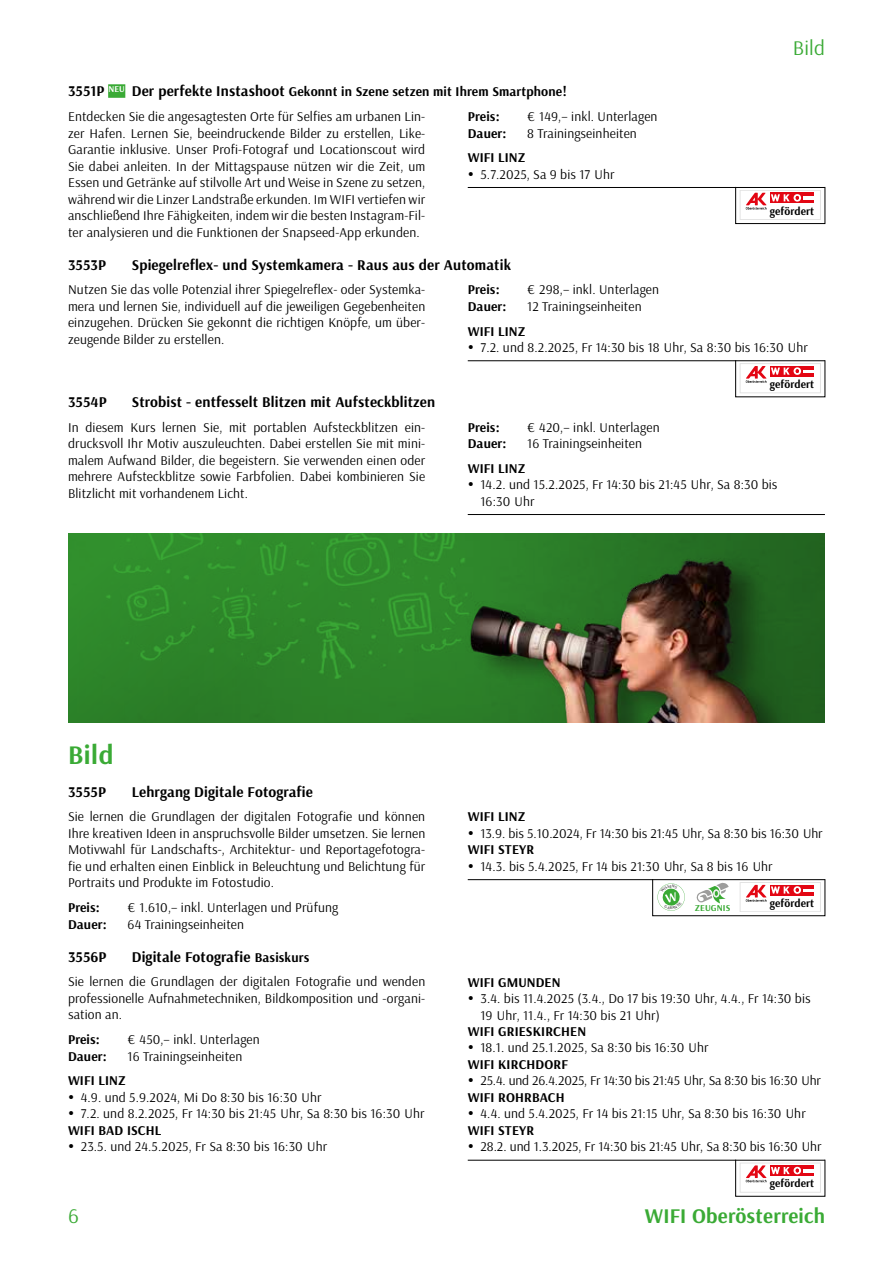
<style>
.page{position:relative;width:893px;height:1263px;background:#fff}
.page>*{position:absolute;margin:0;border:0;box-sizing:border-box;transform-origin:0 0}
.t1{font:700 27px "Arsenal Two";color:#3aaa35}
.t2{font:700 21px "Arsenal Two";letter-spacing:.01em;color:#3aaa35}
.t3{font:21px "Arsenal Two";color:#3aaa35}
.t4{font:700 15px "Arsenal Two";letter-spacing:.01em;color:#000}
.t5{font:13.5px/16.5px "Arsenal Two";letter-spacing:.01em;color:#000;text-align:justify}
.t6{font:700 13.5px "Arsenal Two";letter-spacing:.01em;color:#000}
.t7{font:13.5px "Arsenal Two";letter-spacing:-.01em;color:#000}
.t8{font:700 11.25px "Arsenal";letter-spacing:.01em;color:#000}
.t9{font:700 9px "Arsenal";letter-spacing:.01em;color:#3aaa35}
.s1{font-weight:700;font-size:15px}
.s2{font-weight:700}
.s3{font-size:13.5px}
</style>
<div class="page">
<div style="left:108px;top:84px;width:17px;height:14px;background:#3aaa35"></div>
<div style="left:735px;top:187px;width:90px;height:37px;border:1px solid #000"></div>
<hr style="left:468px;top:187px;width:357px;height:1px;background:#000">
<div style="left:740px;top:190px;width:81px;height:30px;border:1px solid #e3e3e3"></div>
<svg style="left:746px;top:193px;width:68px;height:17px"></svg>
<hr style="left:468px;top:360px;width:357px;height:1px;background:#000">
<div style="left:740px;top:363px;width:81px;height:30px;border:1px solid #e3e3e3"></div>
<svg style="left:746px;top:366px;width:68px;height:17px"></svg>
<hr style="left:468px;top:514px;width:357px;height:1px;background:#000">
<hr style="left:468px;top:879px;width:357px;height:1px;background:#000">
<svg style="left:696px;top:882px;width:33px;height:21px"></svg>
<div style="left:740px;top:882px;width:81px;height:30px;border:1px solid #e3e3e3"></div>
<svg style="left:746px;top:885px;width:68px;height:17px"></svg>
<hr style="left:468px;top:1160px;width:357px;height:1px;background:#000">
<div style="left:740px;top:1163px;width:81px;height:29px;border:1px solid #e3e3e3"></div>
<svg style="left:746px;top:1165px;width:68px;height:17px"></svg>
<svg style="left:68px;top:534px;width:757px;height:189px;background:#37752c"></svg>
<svg style="left:657px;top:883px;width:28px;height:28px"></svg>
<p class="t5" style="left:68px;top:79px;width:500px;line-height:24.8px"><span class="s1">3551P</span> <sup>NEU</sup> <span class="s1">Der perfekte Instashoot</span> <span class="s2">Gekonnt in Szene setzen mit Ihrem Smartphone!<br></span>Entdecken Sie die angesagtesten Orte für Selfies am urbanen Lin-</p>
<p class="t5" style="left:68px;top:125px;width:359px">zer Hafen. Lernen Sie, beeindruckende Bilder zu erstellen, Like-Garantie inklusive. Unser Profi-Fotograf und Locationscout wird Sie dabei anleiten. In der Mittagspause nützen wir die Zeit, um Essen und Getränke auf stilvolle Art und Weise in Szene zu setzen, während wir die Linzer Landstraße erkunden. Im WIFI vertiefen wir anschließend Ihre Fähigkeiten, indem wir die besten Instagram-Fil&shy;ter analysieren und die Funktionen der Snapseed-App erkunden.</p>
<p class="t6" style="left:468px;top:108px;width:33px">Preis:</p>
<p class="t5" style="left:527px;top:108px;width:132px">€ 149,– inkl. Unterlagen</p>
<p class="t6" style="left:468px;top:125px;width:40px">Dauer:</p>
<p class="t5" style="left:527px;top:125px;width:111px">8 Trainingseinheiten</p>
<p class="t6" style="left:468px;top:149px;width:59px">WIFI LINZ</p>
<p class="t5" style="left:480px;top:166px;width:136px">5.7.2025, Sa 9 bis 17 Uhr</p>
<h2 class="t3" style="left:793px;top:35px;width:34px">Bild</h2>
<p class="t8" style="left:770px;top:204px;width:46px">gefördert</p>
<p class="t4" style="left:68px;top:255px;width:40px">3553P</p>
<p class="t4" style="left:132px;top:255px;width:381px">Spiegelreflex- und Systemkamera - Raus aus der Automatik</p>
<p class="t5" style="left:68px;top:282px;width:359px">Nutzen Sie das volle Potenzial ihrer Spiegelreflex- oder Systemka&shy;mera und lernen Sie, individuell auf die jeweiligen Gegebenheiten einzugehen. Drücken Sie gekonnt die richtigen Knöpfe, um über&shy;zeugende Bilder zu erstellen.</p>
<p class="t6" style="left:468px;top:281px;width:33px">Preis:</p>
<p class="t5" style="left:527px;top:282px;width:133px">€ 298,– inkl. Unterlagen</p>
<p class="t6" style="left:468px;top:298px;width:40px">Dauer:</p>
<p class="t5" style="left:527px;top:298px;width:116px">12 Trainingseinheiten</p>
<p class="t6" style="left:468px;top:323px;width:59px">WIFI LINZ</p>
<p class="t5" style="left:480px;top:339px;width:329px">7.2. und 8.2.2025, Fr 14:30 bis 18 Uhr, Sa 8:30 bis 16:30 Uhr</p>
<p class="t8" style="left:770px;top:377px;width:46px">gefördert</p>
<p class="t4" style="left:68px;top:392px;width:40px">3554P</p>
<p class="t4" style="left:132px;top:392px;width:305px">Strobist - entfesselt Blitzen mit Aufsteckblitzen</p>
<p class="t5" style="left:68px;top:419px;width:359px">In diesem Kurs lernen Sie, mit portablen Aufsteckblitzen ein&shy;drucksvoll Ihr Motiv auszuleuchten. Dabei erstellen Sie mit mini&shy;malem Aufwand Bilder, die begeistern. Sie verwenden einen oder mehrere Aufsteckblitze sowie Farbfolien. Dabei kombinieren Sie Blitzlicht mit vorhandenem Licht.</p>
<p class="t6" style="left:468px;top:419px;width:33px">Preis:</p>
<p class="t5" style="left:527px;top:419px;width:134px">€ 420,– inkl. Unterlagen</p>
<p class="t6" style="left:468px;top:435px;width:40px">Dauer:</p>
<p class="t5" style="left:527px;top:435px;width:116px">16 Trainingseinheiten</p>
<p class="t6" style="left:468px;top:460px;width:59px">WIFI LINZ</p>
<p class="t5" style="left:480px;top:477px;width:298px">14.2. und 15.2.2025, Fr 14:30 bis 21:45 Uhr, Sa 8:30 bis<br>16:30 Uhr</p>
<h1 class="t1" style="left:68px;top:738px;width:47px">Bild</h1>
<p class="t4" style="left:68px;top:782px;width:39px">3555P</p>
<p class="t4" style="left:132px;top:782px;width:183px">Lehrgang Digitale Fotografie</p>
<p class="t5" style="left:68px;top:809px;width:359px">Sie lernen die Grundlagen der digitalen Fotografie und können Ihre kreativen Ideen in anspruchsvolle Bilder umsetzen. Sie lernen Motivwahl für Landschafts-, Architektur- und Reportagefotogra&shy;fie und erhalten einen Einblick in Beleuchtung und Belichtung für Portraits und Produkte im Fotostudio.</p>
<p class="t6" style="left:68px;top:899px;width:33px">Preis:</p>
<p class="t5" style="left:128px;top:899px;width:212px">€ 1.610,– inkl. Unterlagen und Prüfung</p>
<p class="t6" style="left:68px;top:916px;width:40px">Dauer:</p>
<p class="t5" style="left:128px;top:916px;width:118px">64 Trainingseinheiten</p>
<p class="t4" style="left:68px;top:947px;width:40px">3556P</p>
<p class="t4" style="left:132px;top:947px;width:179px">Digitale Fotografie <span class="s3">Basiskurs</span></p>
<p class="t5" style="left:68px;top:974px;width:359px">Sie lernen die Grundlagen der digitalen Fotografie und wenden professionelle Aufnahmetechniken, Bildkomposition und -organi&shy;sation an.</p>
<p class="t6" style="left:68px;top:1031px;width:33px">Preis:</p>
<p class="t5" style="left:128px;top:1031px;width:134px">€ 450,– inkl. Unterlagen</p>
<p class="t6" style="left:68px;top:1048px;width:40px">Dauer:</p>
<p class="t5" style="left:128px;top:1048px;width:116px">16 Trainingseinheiten</p>
<p class="t6" style="left:68px;top:1072px;width:59px">WIFI LINZ</p>
<p class="t5" style="left:81px;top:1089px;width:345px">4.9. und 5.9.2024, Mi Do 8:30 bis 16:30 Uhr<br>7.2. und 8.2.2025, Fr 14:30 bis 21:45 Uhr, Sa 8:30 bis 16:30 Uhr</p>
<p class="t6" style="left:68px;top:1122px;width:95px">WIFI BAD ISCHL</p>
<p class="t5" style="left:81px;top:1139px;width:248px">23.5. und 24.5.2025, Fr Sa 8:30 bis 16:30 Uhr</p>
<p class="t6" style="left:468px;top:808px;width:59px">WIFI LINZ</p>
<p class="t5" style="left:480px;top:825px;width:344px">13.9. bis 5.10.2024, Fr 14:30 bis 21:45 Uhr, Sa 8:30 bis 16:30 Uhr</p>
<p class="t6" style="left:468px;top:841px;width:68px">WIFI STEYR</p>
<p class="t5" style="left:480px;top:858px;width:294px">14.3. bis 5.4.2025, Fr 14 bis 21:30 Uhr, Sa 8 bis 16 Uhr</p>
<p class="t9" style="left:695px;top:902px;width:37px">ZEUGNIS</p>
<p class="t8" style="left:770px;top:896px;width:46px">gefördert</p>
<p class="t6" style="left:468px;top:973px;width:94px">WIFI GMUNDEN</p>
<p class="t5" style="left:480px;top:990px;width:332px">3.4. bis 11.4.2025 (3.4., Do 17 bis 19:30 Uhr, 4.4., Fr 14:30 bis<br>19 Uhr, 11.4., Fr 14:30 bis 21 Uhr)</p>
<p class="t6" style="left:468px;top:1023px;width:120px">WIFI GRIESKIRCHEN</p>
<p class="t5" style="left:480px;top:1040px;width:230px">18.1. und 25.1.2025, Sa 8:30 bis 16:30 Uhr</p>
<p class="t6" style="left:468px;top:1056px;width:102px">WIFI KIRCHDORF</p>
<p class="t7" style="left:480px;top:1073px;width:342px">25.4. und 26.4.2025, Fr 14:30 bis 21:45 Uhr, Sa 8:30 bis 16:30 Uhr</p>
<p class="t6" style="left:468px;top:1089px;width:98px">WIFI ROHRBACH</p>
<p class="t5" style="left:480px;top:1106px;width:327px">4.4. und 5.4.2025, Fr 14 bis 21:15 Uhr, Sa 8:30 bis 16:30 Uhr</p>
<p class="t6" style="left:468px;top:1122px;width:68px">WIFI STEYR</p>
<p class="t5" style="left:480px;top:1139px;width:342px">28.2. und 1.3.2025, Fr 14:30 bis 21:45 Uhr, Sa 8:30 bis 16:30 Uhr</p>
<p class="t8" style="left:770px;top:1177px;width:46px">gefördert</p>
<h2 class="t3" style="left:68px;top:1203px;width:12px">6</h2>
<h2 class="t2" style="left:645px;top:1203px;width:182px">WIFI Oberösterreich</h2>
</div>
